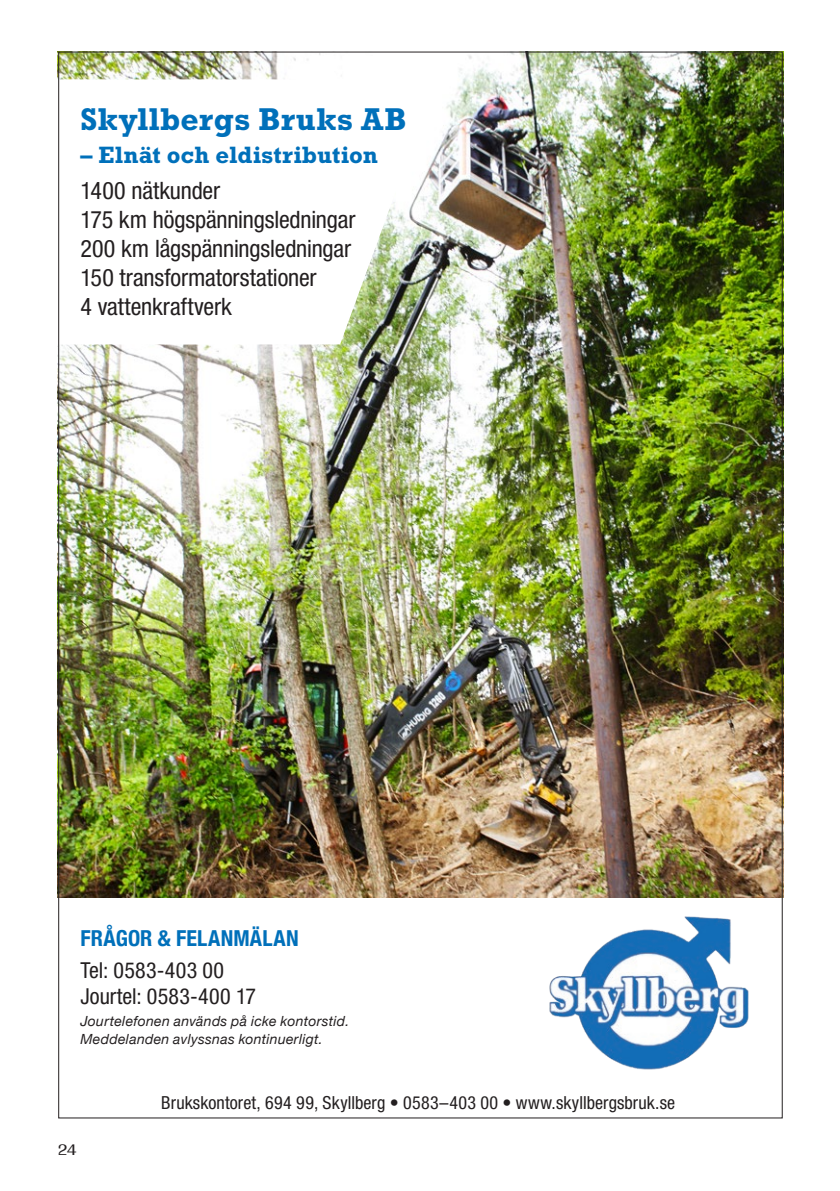
<style>
.page{position:relative;width:840px;height:1191px;background:#fff}
.page>*{position:absolute;margin:0;border:0;box-sizing:border-box;transform-origin:0 0}
.t1{font:700 32px "Rockwell Std";letter-spacing:.005em;color:#0070ba}
.t2{font:24px/28.8px "Helvetica Neue LT 57 Cn";letter-spacing:-.005em;color:#231f20}
.t3{font:700 24px "Rockwell Std";letter-spacing:.005em;color:#0070ba}
.t4{font:22px/26.4px "Helvetica Neue LT 57 Cn";letter-spacing:.01em;color:#231f20}
.t5{font:700 condensed 22px "Helvetica Neue";letter-spacing:.01em;color:#0070ba}
.t6{font:18px "Helvetica Neue LT 57 Cn";letter-spacing:.005em;color:#231f20}
.t7{font:500 16px "Grange";color:#231f20}
.t8{font:italic 14px/18px "Helvetica Neue";letter-spacing:.02em;color:#231f20}
</style>
<div class="page">
<img style="left:58px;top:51px;width:724px;height:846px">
<svg style="left:57px;top:78px;width:381px;height:267px"></svg>
<img style="left:529px;top:897px;width:238px;height:173px">
<h1 class="t1" style="left:80px;top:100px;width:328px">Skyllbergs Bruks AB</h1>
<p class="t3" style="left:80px;top:141px;width:299px">– Elnät och eldistribution</p>
<p class="t2" style="left:80px;top:176px;width:276px">1400 nätkunder<br>175 km högspänningsledningar<br>200 km lågspänningsledningar<br>150 transformatorstationer<br>4 vattenkraftverk</p>
<p class="t5" style="left:80px;top:919px;width:219px">FRÅGOR &amp; FELANMÄLAN</p>
<p class="t4" style="left:80px;top:956px;width:177px">Tel: 0583-403 00<br>Jourtel: 0583-400 17</p>
<p class="t8" style="left:80px;top:1012px;width:270px">Jourtelefonen används på icke kontorstid.<br>Meddelanden avlyssnas kontinuerligt.</p>
<p class="t7" style="left:58px;top:1140px;width:20px">24</p>
<p class="t6" style="left:161px;top:1091px;width:515px">Brukskontoret, 694 99, Skyllberg • 0583–403 00 • www.skyllbergsbruk.se</p>
</div>
